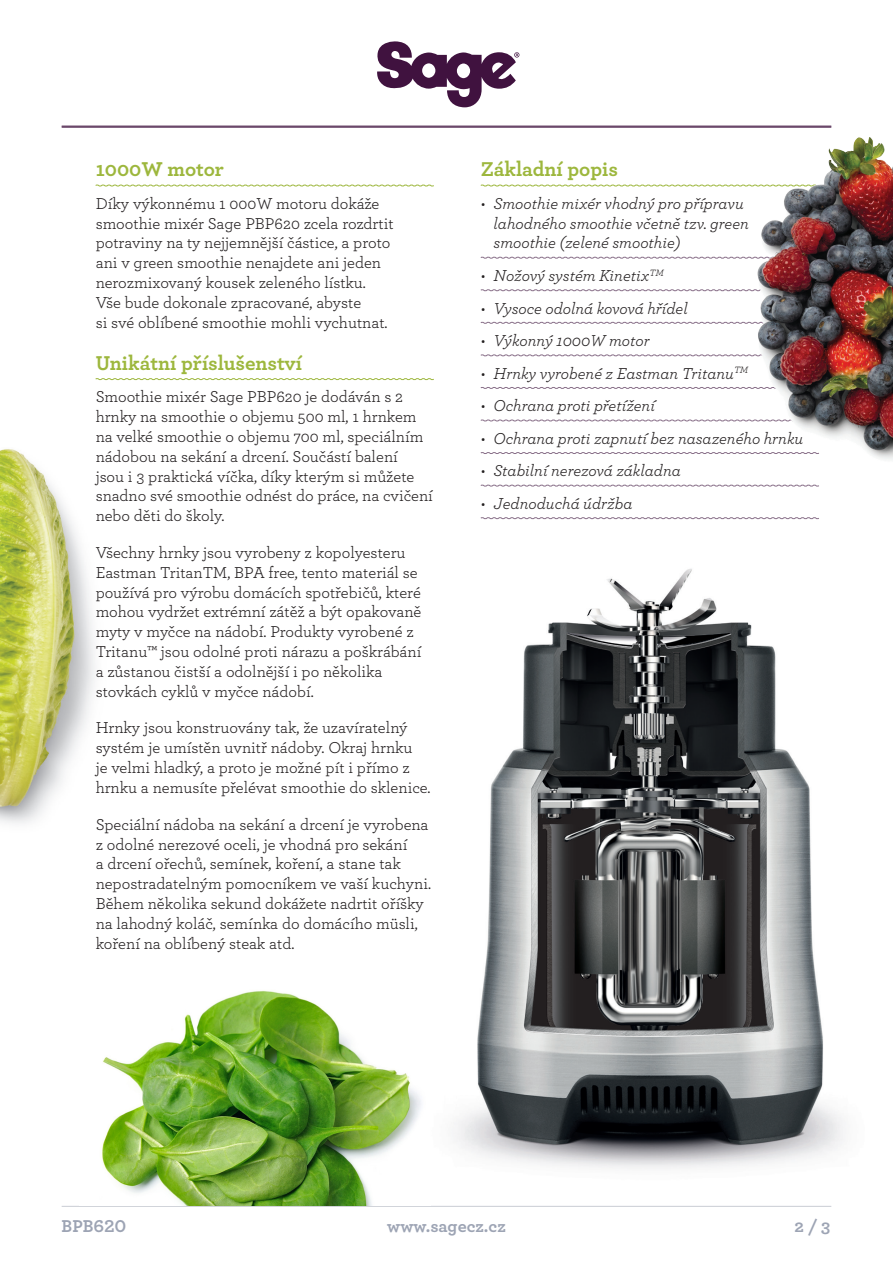
<style>
.page{position:relative;width:893px;height:1263px;background:#fff}
.page>*{position:absolute;margin:0;border:0;box-sizing:border-box;transform-origin:0 0}
.t1{font:700 21px "Archer";color:#9db73d}
.t2{font:700 18px "Archer";color:#9da4b4}
.t3{font:16.5px/19.8px "Archer";color:#231f20}
.t4{font:italic 16.5px/19.8px "Archer";color:#231f20}
</style>
<div class="page">
<hr style="left:62px;top:126px;width:769px;height:1px;background:#40123f">
<hr style="left:62px;top:127px;width:769px;height:1px;background:#40123f">
<hr style="left:62px;top:1206px;width:769px;height:1px;background:#c9ccd4">
<svg style="left:377px;top:41px;width:142px;height:66px"></svg>
<img style="left:0;top:449px;width:95px;height:374px">
<img style="left:102px;top:991px;width:319px;height:214px">
<img style="left:453px;top:569px;width:391px;height:600px">
<svg style="left:480px;top:184px;width:172px;height:3px"></svg>
<svg style="left:480px;top:256px;width:172px;height:3px"></svg>
<svg style="left:480px;top:289px;width:172px;height:3px"></svg>
<svg style="left:480px;top:321px;width:172px;height:3px"></svg>
<svg style="left:480px;top:354px;width:172px;height:3px"></svg>
<svg style="left:480px;top:387px;width:172px;height:2px"></svg>
<svg style="left:480px;top:419px;width:172px;height:3px"></svg>
<svg style="left:480px;top:452px;width:172px;height:2px"></svg>
<svg style="left:480px;top:484px;width:172px;height:3px"></svg>
<svg style="left:480px;top:517px;width:339px;height:2px"></svg>
<svg style="left:95px;top:184px;width:339px;height:3px"></svg>
<svg style="left:95px;top:378px;width:339px;height:2px"></svg>
<img style="left:652px;top:125px;width:241px;height:362px">
<p class="t1" style="left:96px;top:153px;width:130px">1000W motor</p>
<p class="t3" style="left:96px;top:193px;width:299px">Díky výkonnému 1 000W motoru dokáže smoothie mixér Sage PBP620 zcela rozdrtit potraviny na ty nejjemnější částice, a proto ani v green smoothie nenajdete ani jeden nerozmixovaný kousek zeleného lístku.<br>Vše bude dokonale zpracované, abyste<br>si své oblíbené smoothie mohli vychutnat.</p>
<p class="t1" style="left:96px;top:346px;width:208px">Unikátní příslušenství</p>
<p class="t3" style="left:96px;top:386px;width:339px">Smoothie mixér Sage PBP620 je dodáván s 2 hrnky na smoothie o objemu 500 ml, 1 hrnkem na velké smoothie o objemu 700 ml, speciálním nádobou na sekání a drcení. Součástí balení<br>jsou i 3 praktická víčka, díky kterým si můžete snadno své smoothie odnést do práce, na cvičení nebo děti do školy.</p>
<p class="t3" style="left:96px;top:542px;width:327px">Všechny hrnky jsou vyrobeny z kopolyesteru Eastman TritanTM, BPA free, tento materiál se používá pro výrobu domácích spotřebičů, které mohou vydržet extrémní zátěž a být opakovaně myty v myčce na nádobí. Produkty vyrobené z Tritanu™ jsou odolné proti nárazu a poškrábání a zůstanou čistší a odolnější i po několika stovkách cyklů v myčce nádobí.</p>
<p class="t3" style="left:96px;top:717px;width:336px">Hrnky jsou konstruovány tak, že uzavíratelný systém je umístěn uvnitř nádoby. Okraj hrnku<br>je velmi hladký, a proto je možné pít i přímo z hrnku a nemusíte přelévat smoothie do sklenice.</p>
<p class="t3" style="left:96px;top:813px;width:337px">Speciální nádoba na sekání a drcení je vyrobena z odolné nerezové oceli, je vhodná pro sekání<br>a drcení ořechů, semínek, koření, a stane tak nepostradatelným pomocníkem ve vaší kuchyni.<br>Během několika sekund dokážete nadrtit oříšky na lahodný koláč, semínka do domácího müsli, koření na oblíbený steak atd.</p>
<p class="t1" style="left:481px;top:153px;width:139px">Základní popis</p>
<p class="t4" style="left:494px;top:192px;width:257px;text-indent:-13px">• Smoothie mixér vhodný pro přípravu lahodného smoothie včetně tzv. green smoothie (zelené smoothie)</p>
<p class="t4" style="left:481px;top:265px;width:184px">• Nožový systém Kinetix<sup>TM</sup></p>
<p class="t4" style="left:481px;top:297px;width:208px">• Vysoce odolná kovová hřídel</p>
<p class="t4" style="left:481px;top:330px;width:170px">• Výkonný 1000W motor</p>
<p class="t4" style="left:481px;top:362px;width:269px">• Hrnky vyrobené z Eastman Tritanu<sup>TM</sup></p>
<p class="t4" style="left:481px;top:395px;width:176px">• Ochrana proti přetížení</p>
<p class="t4" style="left:481px;top:427px;width:324px">• Ochrana proti zapnutí bez nasazeného hrnku</p>
<p class="t4" style="left:481px;top:460px;width:202px">• Stabilní nerezová základna</p>
<p class="t4" style="left:481px;top:493px;width:153px">• Jednoduchá údržba</p>
<p class="t2" style="left:62px;top:1212px;width:66px">BPB620</p>
<p class="t2" style="left:387px;top:1212px;width:120px">www.sagecz.cz</p>
<p class="t2" style="left:795px;top:1212px;width:37px">2 / 3</p>
</div>
